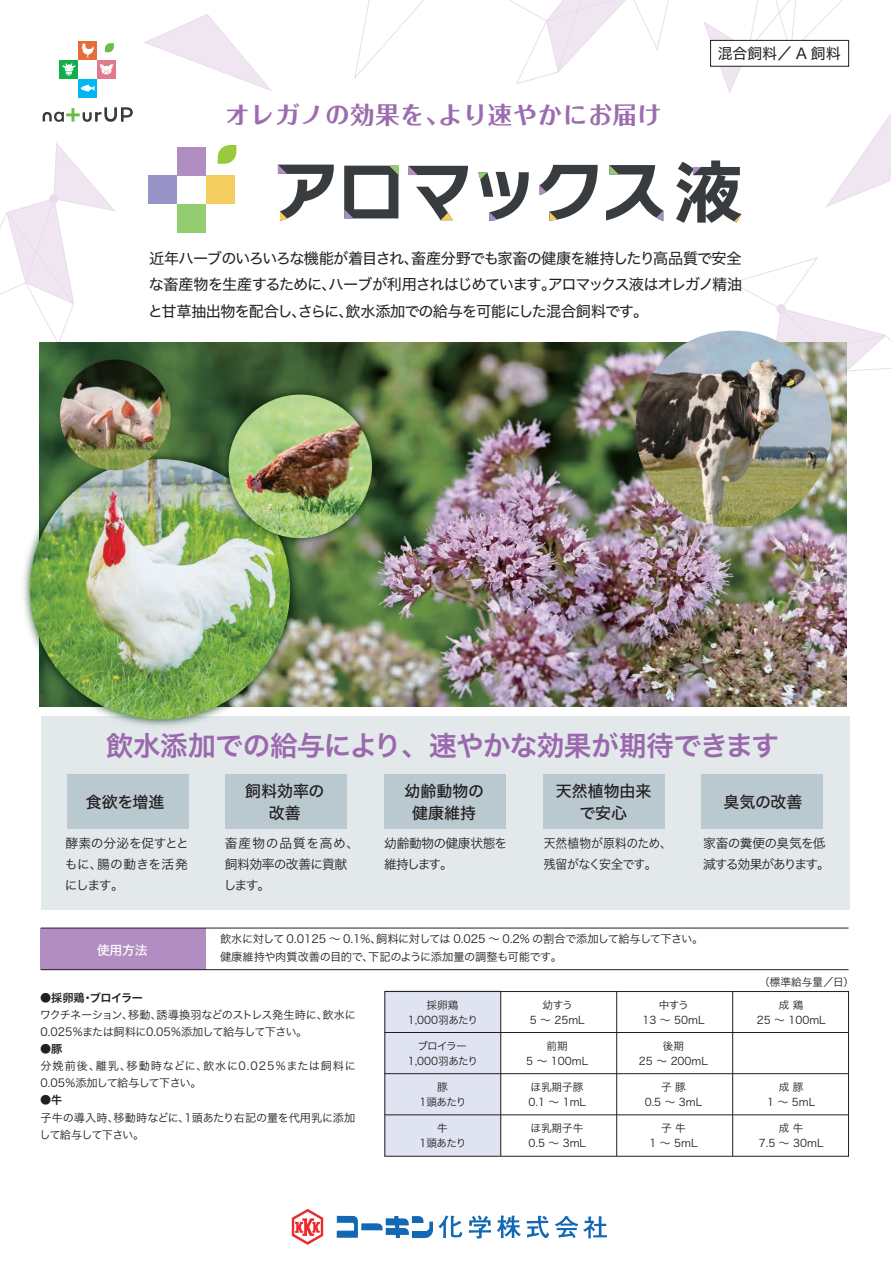
<style>
.page{position:relative;width:891px;height:1262px;background:#fff}
.page>*{position:absolute;margin:0;border:0;box-sizing:border-box;transform-origin:0 0}
.t1{font:27.6px "Hiragino Sans W6";letter-spacing:-.025em;color:#9a69ad}
.t2{font:700 24px "Folk Pro";letter-spacing:.04em;color:#9c6dae}
.t3{font:15.9px/22.5px "Hiragino Sans W5";color:#231f20;text-align:center}
.t4{font:15.15px/26.5px "Hiragino Sans W4";letter-spacing:-.055em;color:#231f20;text-align:justify}
.t5{font:14.85px "Hiragino Sans W4";color:#231f20}
.t6{font:12.75px/21px "Hiragino Sans W3";letter-spacing:-.035em;color:#231f20;text-align:justify}
.t7{font:12.75px/21px "Hiragino Sans W3";letter-spacing:-.06em;color:#231f20}
.t8{font:12.75px/21px "Hiragino Sans W3";letter-spacing:-.035em;color:#231f20;scale:.93 1}
.t9{font:12.75px "Hiragino Sans W5";color:#fff}
.t10{font:11.25px "Hiragino Sans W3";letter-spacing:-.035em;color:#231f20}
.t11{font:11.1px/17px "Hiragino Sans W3";letter-spacing:-.055em;color:#231f20}
.t12{font:11.1px/17px "Hiragino Sans W3";letter-spacing:.03em;color:#231f20}
.t13{font:11.1px/17px "Hiragino Sans W3";letter-spacing:-.015em;color:#231f20}
.t14{font:11.1px "Hiragino Sans W6";letter-spacing:-.04em;color:#231f20}
.t15{font:10.65px/14.9px "Hiragino Sans W3";color:#231f20;text-align:center}
.t16{font:10.65px/14.9px "Hiragino Sans W3";letter-spacing:-.07em;color:#231f20;text-align:center}
</style>
<div class="page">
<svg style="left:731px;top:257px;width:160px;height:115px"></svg>
<div style="left:777px;top:304px;width:8px;height:9px;background:#e9dceb;border-radius:50%"></div>
<div style="left:777px;top:304px;width:9px;height:9px;border:1px solid #a975b1;border-radius:50%"></div>
<svg style="left:354px;top:0;width:70px;height:79px"></svg>
<svg style="left:144px;top:14px;width:128px;height:77px"></svg>
<svg style="left:0;top:143px;width:115px;height:202px"></svg>
<svg style="left:43px;top:107px;width:90px;height:15px"></svg>
<div style="left:78px;top:41px;width:19px;height:19px;background:#e86c38"></div>
<div style="left:78px;top:79px;width:19px;height:18px;background:#00b6f0"></div>
<div style="left:97px;top:60px;width:19px;height:19px;background:#e27a8f"></div>
<div style="left:60px;top:60px;width:18px;height:19px;background:#11af4b"></div>
<svg style="left:81px;top:84px;width:14px;height:8px"></svg>
<svg style="left:62px;top:43px;width:52px;height:33px"></svg>
<img style="left:40px;top:342px;width:807px;height:364px">
<div style="left:41px;top:715px;width:809px;height:194px;background:#e2e8eb"></div>
<div style="left:384px;top:990px;width:117px;height:165px;background:#e0e4f2"></div>
<div style="left:67px;top:773px;width:122px;height:55px;background:#bac8d0"></div>
<div style="left:225px;top:773px;width:122px;height:55px;background:#bac8d0"></div>
<div style="left:384px;top:773px;width:122px;height:55px;background:#bac8d0"></div>
<div style="left:543px;top:773px;width:121px;height:55px;background:#bac8d0"></div>
<div style="left:701px;top:773px;width:122px;height:55px;background:#bac8d0"></div>
<img style="left:23px;top:447px;width:279px;height:280px">
<img style="left:30px;top:459px;width:260px;height:260px;border-radius:130px">
<img style="left:635px;top:330px;width:197px;height:197px;border-radius:98px">
<img style="left:216px;top:382px;width:168px;height:168px">
<img style="left:229px;top:394px;width:143px;height:144px;border-radius:72px">
<img style="left:60px;top:359px;width:111px;height:111px;border-radius:55px">
<hr style="left:384px;top:1032px;width:465px;height:1px;background:#231f20">
<hr style="left:384px;top:1073px;width:465px;height:1px;background:#231f20">
<hr style="left:384px;top:1114px;width:465px;height:1px;background:#231f20">
<hr style="left:732px;top:991px;width:1px;height:164px;background:#231f20">
<hr style="left:616px;top:991px;width:1px;height:164px;background:#231f20">
<hr style="left:500px;top:991px;width:1px;height:164px;background:#231f20">
<svg style="left:344px;top:166px;width:54px;height:52px"></svg>
<div style="left:177px;top:147px;width:29px;height:28px;background:#b08ec1"></div>
<div style="left:177px;top:204px;width:29px;height:29px;background:#94cc70"></div>
<div style="left:206px;top:175px;width:28px;height:29px;background:#f3ce5f"></div>
<svg style="left:218px;top:145px;width:18px;height:19px"></svg>
<div style="left:149px;top:175px;width:28px;height:29px;background:#9894c8"></div>
<svg style="left:278px;top:164px;width:56px;height:57px"></svg>
<svg style="left:408px;top:166px;width:60px;height:54px"></svg>
<svg style="left:478px;top:0;width:413px;height:223px"></svg>
<svg style="left:337px;top:1215px;width:270px;height:23px"></svg>
<svg style="left:292px;top:1209px;width:31px;height:35px"></svg>
<div style="left:40px;top:927px;width:165px;height:42px;background:#b18dc1"></div>
<hr style="left:41px;top:927px;width:808px;height:1px;background:#231f20">
<hr style="left:41px;top:969px;width:808px;height:1px;background:#231f20">
<div style="left:384px;top:990px;width:465px;height:166px;border:1px solid #231f20"></div>
<h2 class="t2" style="left:226px;top:94px;width:438px">オレガノの効果を、より速やかにお届け</h2>
<h3 class="t5" style="left:718px;top:41px;width:124px">混合飼料／ A 飼料</h3>
<h3 class="t4" style="left:148px;top:244px;width:596px">近年ハーブのいろいろな機能が着目され、畜産分野でも家畜の健康を維持したり高品質で安全な畜産物を生産するために、ハーブが利用されはじめています。アロマックス液はオレガノ精油と甘草抽出物を配合し、さらに、飲水添加での給与を可能にした混合飼料です。</h3>
<h1 class="t1" style="left:106px;top:720px;width:675px">飲水添加での給与により、速やかな効果が期待できます</h1>
<h3 class="t3" style="left:86px;top:789px;width:80px">食欲を増進</h3>
<h3 class="t3" style="left:245px;top:778px;width:81px">飼料効率の改善</h3>
<h3 class="t3" style="left:405px;top:778px;width:81px">幼齢動物の健康維持</h3>
<h3 class="t3" style="left:556px;top:778px;width:97px">天然植物由来で安心</h3>
<h3 class="t3" style="left:724px;top:790px;width:80px">臭気の改善</h3>
<p class="t6" style="left:65px;top:831px;width:126px">酵素の分泌を促すとともに、腸の動きを活発にします。</p>
<p class="t6" style="left:224px;top:831px;width:137px;text-align:left">畜産物の品質を高め、飼料効率の改善に貢献します。</p>
<p class="t7" style="left:384px;top:831px;width:125px">幼齢動物の健康状態を維持します。</p>
<p class="t8" style="left:544px;top:831px;width:139px">天然植物が原料のため、残留がなく安全です。</p>
<p class="t7" style="left:703px;top:831px;width:128px">家畜の糞便の臭気を低減する効果があります。</p>
<p class="t9" style="left:97px;top:938px;width:52px">使用方法</p>
<p class="t10" style="left:220px;top:928px;width:485px">飲水に対して 0.0125 ～ 0.1%、飼料に対しては 0.025 ～ 0.2% の割合で添加して給与して下さい。</p>
<p class="t10" style="left:220px;top:946px;width:344px">健康維持や肉質改善の目的で、下記のように添加量の調整も可能です。</p>
<p class="t14" style="left:40px;top:987px;width:104px">●採卵鶏・ブロイラー</p>
<p class="t11" style="left:40px;top:1005px;width:318px">ワクチネーション、移動、誘導換羽などのストレス発生時に、飲水に<br>0.025％または飼料に0.05％添加して給与して下さい。</p>
<p class="t14" style="left:40px;top:1038px;width:24px">●豚</p>
<p class="t12" style="left:40px;top:1056px;width:317px">分娩前後、離乳、移動時などに、飲水に0.025％または飼料に<br>0.05％添加して給与して下さい。</p>
<p class="t14" style="left:40px;top:1090px;width:24px">●牛</p>
<p class="t13" style="left:40px;top:1107px;width:317px">子牛の導入時、移動時などに、1頭あたり右記の量を代用乳に添加して給与して下さい。</p>
<p class="t15" style="left:408px;top:996px;width:72px">採卵鶏<br>1,000羽あたり</p>
<p class="t16" style="left:408px;top:1037px;width:72px">ブロイラー<br>1,000羽あたり</p>
<p class="t15" style="left:419px;top:1078px;width:48px">豚<br>1頭あたり</p>
<p class="t15" style="left:419px;top:1119px;width:48px">牛<br>1頭あたり</p>
<p class="t15" style="left:530px;top:996px;width:56px">幼すう<br>5 ～ 25mL</p>
<p class="t15" style="left:526px;top:1037px;width:63px">前期<br>5 ～ 100mL</p>
<p class="t15" style="left:528px;top:1078px;width:59px;text-align:left">ほ乳期子豚<br>0.1 ～ 1mL</p>
<p class="t15" style="left:528px;top:1119px;width:59px;text-align:left">ほ乳期子牛<br>0.5 ～ 3mL</p>
<p class="t15" style="left:642px;top:996px;width:63px">中すう<br>13 ～ 50mL</p>
<p class="t15" style="left:639px;top:1037px;width:70px">後期<br>25 ～ 200mL</p>
<p class="t15" style="left:645px;top:1078px;width:59px">子 豚<br>0.5 ～ 3mL</p>
<p class="t15" style="left:649px;top:1119px;width:49px">子 牛<br>1 ～ 5mL</p>
<p class="t15" style="left:759px;top:973px;width:96px">（標準給与量／日）</p>
<p class="t15" style="left:757px;top:996px;width:70px">成 鶏<br>25 ～ 100mL</p>
<p class="t15" style="left:767px;top:1078px;width:49px">成 豚<br>1 ～ 5mL</p>
<p class="t15" style="left:759px;top:1119px;width:66px">成 牛<br>7.5 ～ 30mL</p>
</div>
